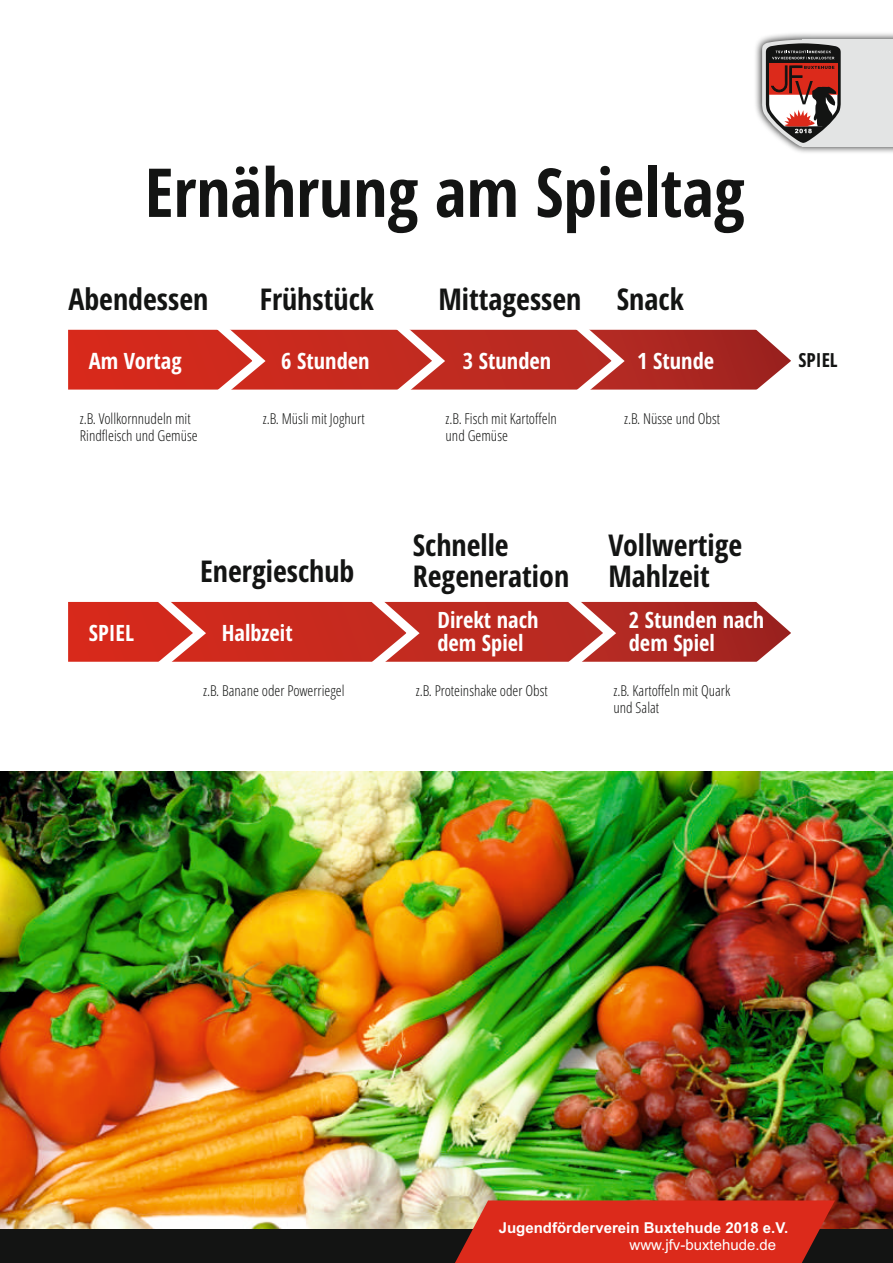
<style>
.page{position:relative;width:893px;height:1263px;background:#fff}
.page>*{position:absolute;margin:0;border:0;box-sizing:border-box;transform-origin:0 0}
.t1{font:700 67.5px "Open Sans Condensed";color:#131413}
.t2{font:700 30px/30.6px "Open Sans Condensed";color:#131413}
.t3{font:700 22.5px/23px "Open Sans Condensed";color:#fff}
.t4{font:700 19.35px "Open Sans Condensed";color:#131413}
.t5{font:300 15px/17.4px "Open Sans Condensed";color:#131413}
.t6{font:700 15px "Arial";color:#fff}
.t7{font:15px "Arial";color:#fff}
</style>
<div class="page">
<img style="left:0;top:772px;width:893px;height:457px">
<svg style="left:68px;top:329px;width:723px;height:61px;background:#c53d34"></svg>
<svg style="left:68px;top:601px;width:723px;height:61px;background:#c53d34"></svg>
<img style="left:755px;top:33px;width:138px;height:120px">
<div style="left:802px;top:40px;width:91px;height:107px;background:#e3e4e4"></div>
<svg style="left:762px;top:40px;width:79px;height:107px"></svg>
<div style="left:0;top:1229px;width:893px;height:34px;background:#131413"></div>
<svg style="left:451px;top:1200px;width:384px;height:63px;background:#d02f1f"></svg>
<h1 class="t1" style="left:145px;top:165px;width:601px">Ernährung am Spieltag</h1>
<h2 class="t2" style="left:68px;top:287px;width:142px">Abendessen</h2>
<h2 class="t2" style="left:260px;top:287px;width:116px">Frühstück</h2>
<h2 class="t2" style="left:438px;top:287px;width:247px">Mittagessen Snack</h2>
<h3 class="t3" style="left:89px;top:351px;width:94px">Am Vortag</h3>
<h3 class="t3" style="left:281px;top:351px;width:90px">6 Stunden</h3>
<h3 class="t3" style="left:463px;top:351px;width:90px">3 Stunden</h3>
<h3 class="t3" style="left:637px;top:351px;width:78px">1 Stunde</h3>
<p class="t5" style="left:80px;top:411px;width:119px">z.B. Vollkornnudeln mit<br>Rindfleisch und Gemüse</p>
<p class="t5" style="left:263px;top:411px;width:103px">z.B. Müsli mit Joghurt</p>
<p class="t5" style="left:446px;top:411px;width:113px">z.B. Fisch mit Kartoffeln und Gemüse</p>
<p class="t5" style="left:624px;top:411px;width:97px">z.B. Nüsse und Obst</p>
<p class="t4" style="left:798px;top:352px;width:41px">SPIEL</p>
<h2 class="t2" style="left:200px;top:559px;width:156px">Energieschub</h2>
<h3 class="t3" style="left:89px;top:623px;width:47px">SPIEL</h3>
<h3 class="t3" style="left:222px;top:623px;width:72px">Halbzeit</h3>
<h2 class="t2" style="left:413px;top:533px;width:158px">Schnelle<br>Regeneration</h2>
<h2 class="t2" style="left:608px;top:533px;width:135px">Vollwertige<br>Mahlzeit</h2>
<h3 class="t3" style="left:437px;top:611px;width:103px">Direkt nach dem Spiel</h3>
<h3 class="t3" style="left:629px;top:611px;width:137px">2 Stunden nach dem Spiel</h3>
<p class="t5" style="left:203px;top:683px;width:143px">z.B. Banane oder Powerriegel</p>
<p class="t5" style="left:416px;top:683px;width:133px">z.B. Proteinshake oder Obst</p>
<p class="t5" style="left:613px;top:683px;width:118px">z.B. Kartoffeln mit Quark und Salat</p>
<p class="t6" style="left:499px;top:1222px;width:291px">Jugendförderverein Buxtehude 2018 e.V.</p>
<p class="t7" style="left:629px;top:1239px;width:148px">www.jfv-buxtehude.de</p>
</div>
